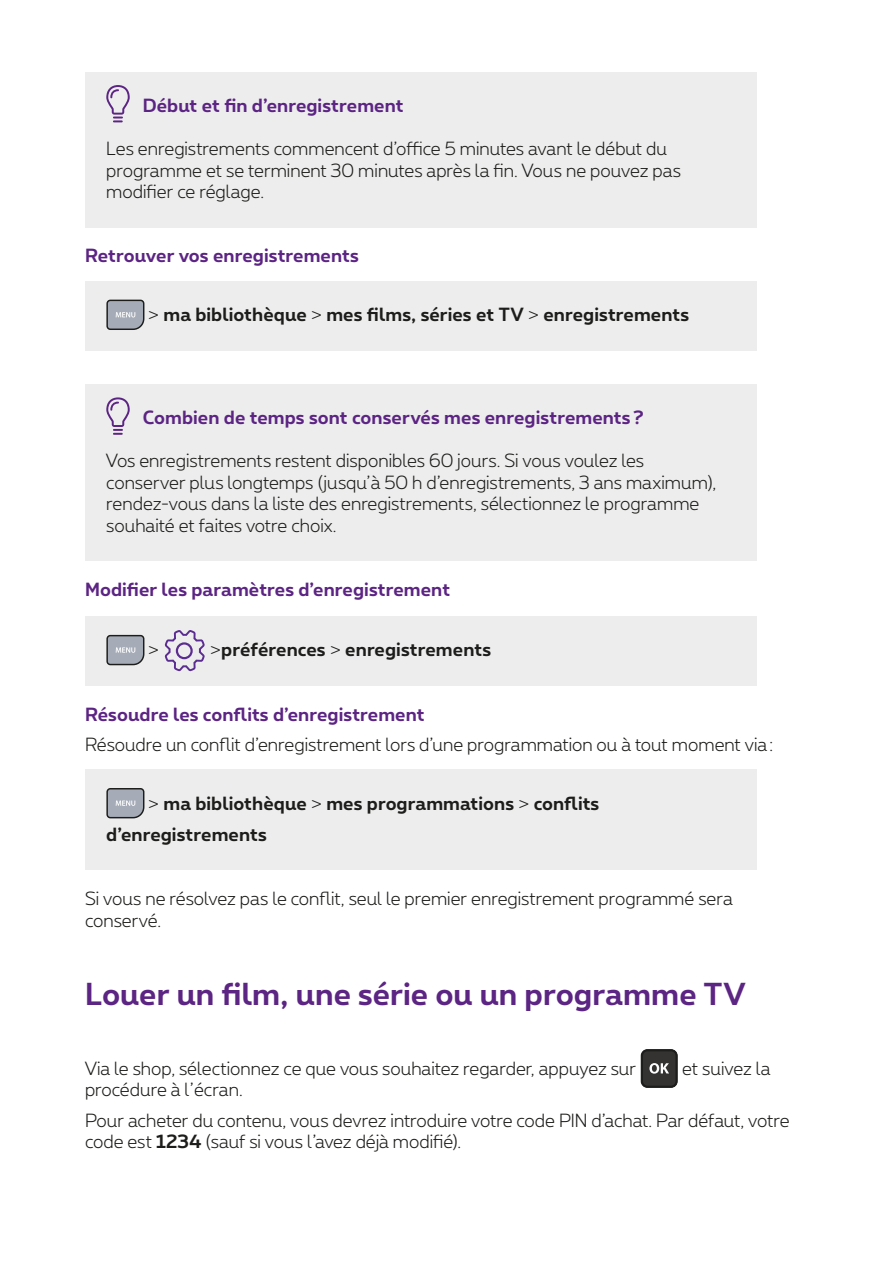
<style>
.page{position:relative;width:893px;height:1263px;background:#fff}
.page>*{position:absolute;margin:0;border:0;box-sizing:border-box;transform-origin:0 0}
.t1{font:700 30px "Proximus";letter-spacing:.005em;color:#5c2483}
.t2{font:300 18px/21.6px "Proximus";color:#1d1d1b}
.t3{font:700 18px "Proximus";letter-spacing:.005em;color:#5c2483}
.t4{font:700 18px/31.5px "Proximus";letter-spacing:.005em;color:#1d1d1b}
.s1{font-weight:300}
.s2{font-weight:700}
</style>
<div class="page">
<div style="left:85px;top:72px;width:672px;height:155px;background:#ededed"></div>
<div style="left:85px;top:281px;width:672px;height:69px;background:#ededed"></div>
<div style="left:85px;top:384px;width:672px;height:69px;background:#ededed"></div>
<div style="left:85px;top:427px;width:672px;height:134px;background:#ededed"></div>
<div style="left:85px;top:616px;width:672px;height:69px;background:#ededed"></div>
<div style="left:85px;top:770px;width:672px;height:100px;background:#ededed"></div>
<svg style="left:106px;top:85px;width:24px;height:37px"></svg>
<svg style="left:106px;top:299px;width:39px;height:31px"></svg>
<svg style="left:106px;top:397px;width:24px;height:38px"></svg>
<svg style="left:106px;top:634px;width:39px;height:32px"></svg>
<svg style="left:164px;top:630px;width:41px;height:42px"></svg>
<div style="left:176px;top:642px;width:17px;height:17px;border:2px solid #5c2d91;border-radius:50%"></div>
<svg style="left:106px;top:788px;width:39px;height:31px"></svg>
<svg style="left:641px;top:1049px;width:36px;height:38px"></svg>
<p class="t3" style="left:143px;top:92px;width:262px">Début et fin d’enregistrement</p>
<p class="t2" style="left:106px;top:137px;width:576px">Les enregistrements commencent d’office 5 minutes avant le début du programme et se terminent 30 minutes après la fin. Vous ne pouvez pas modifier ce réglage.</p>
<p class="t3" style="left:85px;top:242px;width:275px">Retrouver vos enregistrements</p>
<p class="t4" style="left:148px;top:297px;width:543px"><span class="s1">&gt;</span> ma bibliothèque <span class="s1">&gt;</span> mes films, séries et TV <span class="s1">&gt;</span> enregistrements</p>
<p class="t3" style="left:143px;top:404px;width:503px">Combien de temps sont conservés mes enregistrements?</p>
<p class="t2" style="left:106px;top:449px;width:611px">Vos enregistrements restent disponibles 60 jours. Si vous voulez les conserver plus longtemps (jusqu’à 50 h d’enregistrements, 3 ans maximum), rendez-vous dans la liste des enregistrements, sélectionnez le programme souhaité et faites votre choix.</p>
<p class="t3" style="left:85px;top:576px;width:367px">Modifier les paramètres d’enregistrement</p>
<p class="t2" style="left:148px;top:638px;width:13px">&gt;</p>
<p class="t4" style="left:210px;top:633px;width:283px"><span class="s1">&gt;</span>préférences <span class="s1">&gt;</span> enregistrements</p>
<p class="t3" style="left:85px;top:701px;width:341px">Résoudre les conflits d’enregistrement</p>
<p class="t2" style="left:85px;top:732px;width:690px">Résoudre un conflit d’enregistrement lors d’une programmation ou à tout moment via:</p>
<p class="t4" style="left:106px;top:786px;width:495px;text-indent:42px"><span class="s1">&gt;</span> ma bibliothèque <span class="s1">&gt;</span> mes programmations <span class="s1">&gt;</span> conflits d’enregistrements</p>
<p class="t2" style="left:85px;top:887px;width:649px">Si vous ne résolvez pas le conflit, seul le premier enregistrement programmé sera conservé.</p>
<h1 class="t1" style="left:85px;top:972px;width:662px">Louer un film, une série ou un programme TV</h1>
<p class="t2" style="left:85px;top:1056px;width:553px">Via le shop, sélectionnez ce que vous souhaitez regarder, appuyez sur</p>
<p class="t2" style="left:682px;top:1056px;width:90px">et suivez la</p>
<p class="t2" style="left:85px;top:1074px;width:706px;line-height:30.2px">procédure à l’écran.<br>Pour acheter du contenu, vous devrez introduire votre code PIN d’achat. Par défaut, votre</p>
<p class="t2" style="left:85px;top:1130px;width:378px">code est <span class="s2">1234</span> (sauf si vous l’avez déjà modifié).</p>
</div>
